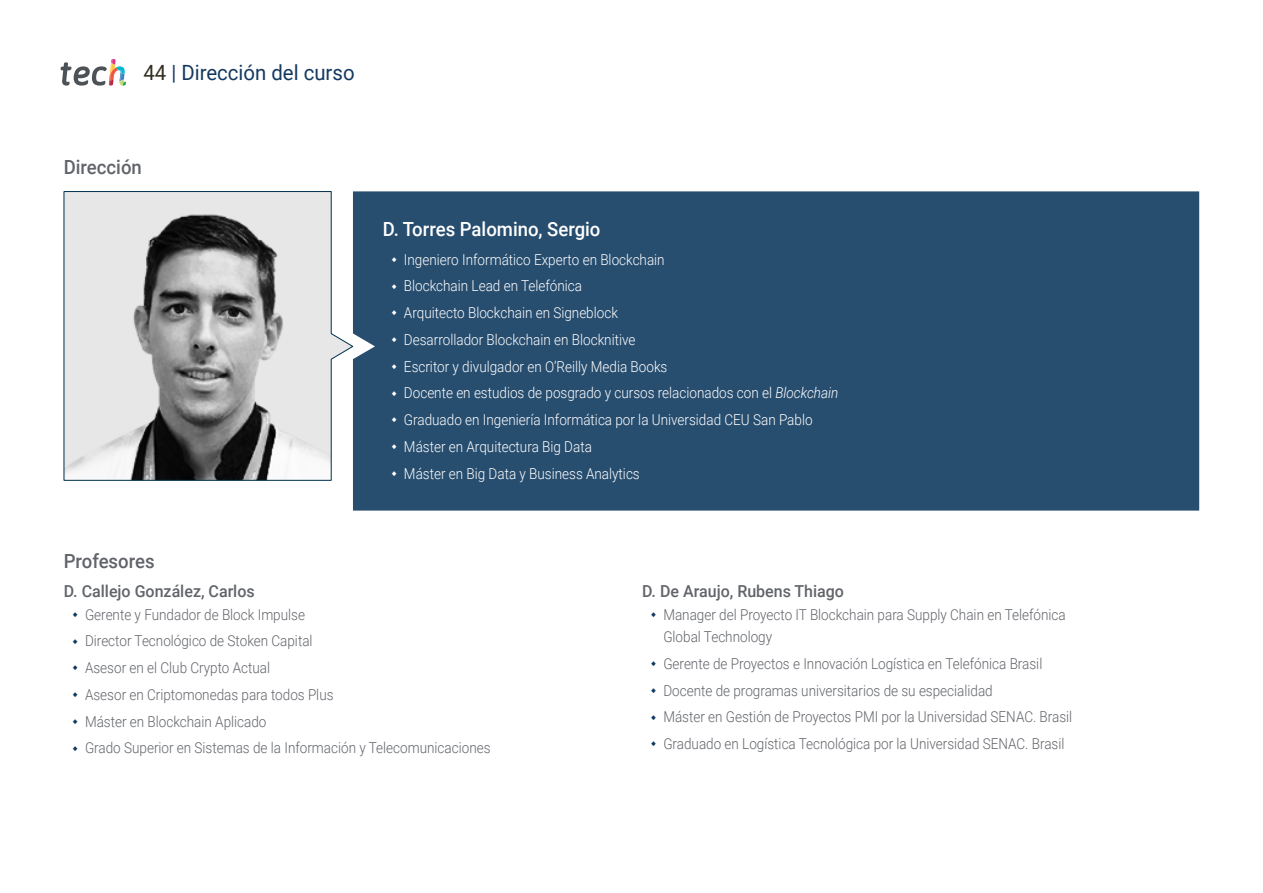
<style>
.page{position:relative;width:1263px;height:893px;background:#fff}
.page>*{position:absolute;margin:0;border:0;box-sizing:border-box;transform-origin:0 0}
.t1{font:21px "Roboto";color:#143961}
.t2{font:500 19.5px "Roboto";color:#fff;scale:.95 1}
.t3{font:500 19.5px "Roboto";color:#61646a;scale:.95 1}
.t4{font:500 16.5px "Roboto";color:#61646a}
.t5{font:300 15px/26.7px "Roboto";color:#61646a;scale:.9 1}
.t6{font:300 15px/26.7px "Roboto";color:#fff;scale:.9 1}
.s1{color:#312e20}
.s2{font-style:italic}
</style>
<div class="page">
<svg style="left:61px;top:59px;width:65px;height:27px"></svg>
<div style="left:353px;top:191px;width:846px;height:320px;background:#274d6f"></div>
<svg style="left:64px;top:191px;width:289px;height:290px"></svg>
<svg style="left:392px;top:257px;width:5px;height:5px"></svg>
<svg style="left:392px;top:284px;width:5px;height:5px"></svg>
<svg style="left:392px;top:310px;width:5px;height:5px"></svg>
<svg style="left:392px;top:337px;width:5px;height:5px"></svg>
<svg style="left:392px;top:364px;width:5px;height:5px"></svg>
<svg style="left:392px;top:391px;width:5px;height:5px"></svg>
<svg style="left:392px;top:417px;width:5px;height:5px"></svg>
<svg style="left:392px;top:444px;width:5px;height:5px"></svg>
<svg style="left:392px;top:471px;width:5px;height:5px"></svg>
<h1 class="t1" style="left:144px;top:57px;width:213px"><span class="s1">44</span> | Dirección del curso</h1>
<h2 class="t3" style="left:64px;top:154px;width:84px">Dirección</h2>
<h2 class="t2" style="left:383px;top:215px;width:231px">D. Torres Palomino, Sergio</h2>
<p class="t6" style="left:404px;top:245px;width:484px">Ingeniero Informático Experto en Blockchain<br>Blockchain Lead en Telefónica<br>Arquitecto Blockchain en Signeblock<br>Desarrollador Blockchain en Blocknitive<br>Escritor y divulgador en O’Reilly Media Books<br>Docente en estudios de posgrado y cursos relacionados con el <span class="s2">Blockchain </span>Graduado en Ingeniería Informática por la Universidad CEU San Pablo Máster en Arquitectura Big Data<br>Máster en Big Data y Business Analytics</p>
<h2 class="t3" style="left:64px;top:547px;width:97px">Profesores</h2>
<p class="t4" style="left:64px;top:580px;width:192px">D. Callejo González, Carlos</p>
<p class="t5" style="left:85px;top:600px;width:452px">Gerente y Fundador de Block Impulse<br>Director Tecnológico de Stoken Capital<br>Asesor en el Club Crypto Actual<br>Asesor en Criptomonedas para todos Plus<br>Máster en Blockchain Aplicado<br>Grado Superior en Sistemas de la Información y Telecomunicaciones</p>
<p class="t4" style="left:642px;top:580px;width:203px">D. De Araujo, Rubens Thiago</p>
<p class="t5" style="left:663px;top:602px;width:449px;line-height:22.5px">Manager del Proyecto IT Blockchain para Supply Chain en Telefónica<br>Global Technology</p>
<p class="t5" style="left:663px;top:649px;width:456px">Gerente de Proyectos e Innovación Logística en Telefónica Brasil Docente de programas universitarios de su especialidad<br>Máster en Gestión de Proyectos PMI por la Universidad SENAC. Brasil Graduado en Logística Tecnológica por la Universidad SENAC. Brasil</p>
</div>
